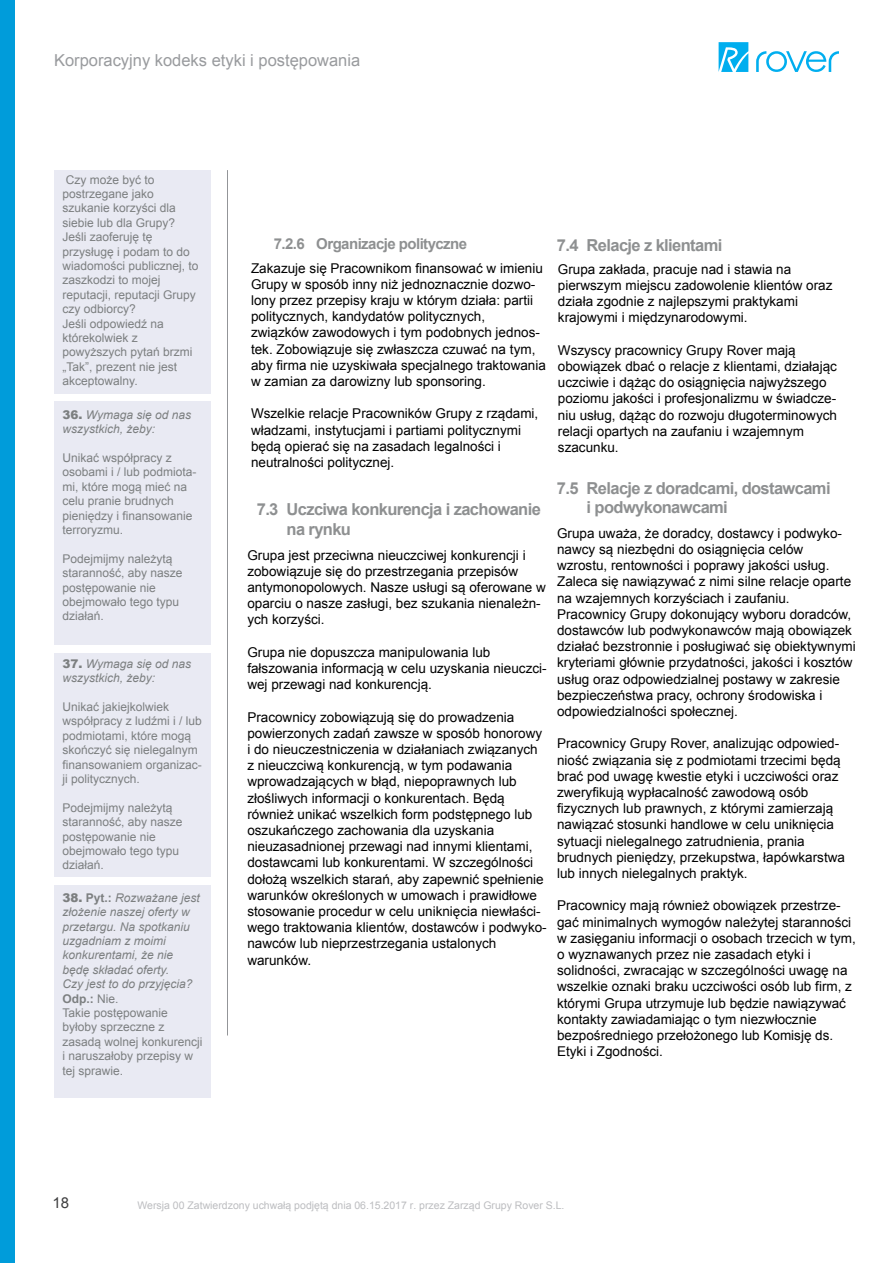
<style>
.page{position:relative;width:893px;height:1263px;background:#fff}
.page>*{position:absolute;margin:0;border:0;box-sizing:border-box;transform-origin:0 0}
.t1{font:700 16.5px/19.8px "Arial";letter-spacing:-.035em;color:#8e9091}
.t2{font:16.5px "Arial";color:#999b9e}
.t3{font:700 15px "Arial";letter-spacing:-.035em;color:#8e9091}
.t4{font:15px "Arial";color:#3e3e3f}
.t5{font:13.5px/16.2px "Arial";color:#000001}
.t6{font:12px/14.4px "Arial";color:#7c7f80}
.t7{font:italic 12px/14.4px "Arial";color:#7c7f80}
.t8{font:10.5px "Arial";color:#bcbdc0}
.s1{font-weight:900;font-style:normal}
.s2{font-weight:700;font-style:normal}
.s3{font-style:normal}
</style>
<div class="page">
<div style="left:0;top:0;width:14px;height:1263px;background:#009cda"></div>
<hr style="left:227px;top:170px;width:1px;height:865px;background:#939598">
<svg style="left:719px;top:42px;width:29px;height:30px"></svg>
<svg style="left:756px;top:51px;width:83px;height:21px"></svg>
<div style="left:54px;top:170px;width:156px;height:223px;background:#e9eaf3"></div>
<div style="left:54px;top:401px;width:156px;height:243px;background:#e9eaf3"></div>
<div style="left:54px;top:653px;width:156px;height:223px;background:#e9eaf3"></div>
<div style="left:54px;top:885px;width:156px;height:213px;background:#e9eaf3"></div>
<p class="t2" style="left:54px;top:49px;width:308px">Korporacyjny kodeks etyki i postępowania</p>
<p class="t6" style="left:63px;top:172px;width:138px">Czy może być to postrzegane jako szukanie korzyści dla siebie lub dla Grupy?<br>Jeśli zaoferuję tę przysługę i podam to do wiadomości publicznej, to zaszkodzi to mojej reputacji, reputacji Grupy czy odbiorcy?<br>Jeśli odpowiedź na którekolwiek z powyższych pytań brzmi „Tak”, prezent nie jest akceptowalny.</p>
<p class="t7" style="left:63px;top:407px;width:130px"><span class="s1">36.</span> Wymaga się od nas wszystkich, żeby:</p>
<p class="t6" style="left:63px;top:451px;width:136px">Unikać współpracy z osobami i / lub podmiota&shy;mi, które mogą mieć na celu pranie brudnych pieniędzy i finansowanie terroryzmu.</p>
<p class="t6" style="left:63px;top:551px;width:122px">Podejmijmy należytą staranność, aby nasze postępowanie nie obejmowało tego typu działań.</p>
<p class="t7" style="left:63px;top:656px;width:130px"><span class="s1">37.</span> Wymaga się od nas wszystkich, żeby:</p>
<p class="t6" style="left:63px;top:700px;width:141px">Unikać jakiejkolwiek współpracy z ludźmi i / lub podmiotami, które mogą skończyć się nielegalnym finansowaniem organizac&shy;ji politycznych.</p>
<p class="t6" style="left:63px;top:800px;width:122px">Podejmijmy należytą staranność, aby nasze postępowanie nie obejmowało tego typu działań.</p>
<p class="t7" style="left:63px;top:890px;width:142px"><span class="s1">38.</span> <span class="s2">Pyt.:</span> Rozważane jest złożenie naszej oferty w przetargu. Na spotkaniu uzgadniam z moimi konkurentami, że nie będę składać oferty.<br>Czy jest to do przyjęcia?<br><span class="s2">Odp.:</span> <span class="s3">Nie.<br>Takie postępowanie byłoby sprzeczne z zasadą wolnej konkurencji i naruszałoby przepisy w tej sprawie.</span></p>
<p class="t3" style="left:274px;top:234px;width:195px">7.2.6 Organizacje polityczne</p>
<p class="t5" style="left:251px;top:260px;width:296px">Zakazuje się Pracownikom finansować w imieniu Grupy w sposób inny niż jednoznacznie dozwo&shy;lony przez przepisy kraju w którym działa: partii politycznych, kandydatów politycznych, związków zawodowych i tym podobnych jednos&shy;tek. Zobowiązuje się zwłaszcza czuwać na tym, aby firma nie uzyskiwała specjalnego traktowania w zamian za darowizny lub sponsoring.</p>
<p class="t5" style="left:251px;top:406px;width:289px">Wszelkie relacje Pracowników Grupy z rządami, władzami, instytucjami i partiami politycznymi będą opierać się na zasadach legalności i neutralności politycznej.</p>
<p class="t1" style="left:287px;top:500px;width:256px;text-indent:-30px">7.3 Uczciwa konkurencja i zachowanie na rynku</p>
<p class="t5" style="left:247px;top:547px;width:300px">Grupa jest przeciwna nieuczciwej konkurencji i zobowiązuje się do przestrzegania przepisów antymonopolowych. Nasze usługi są oferowane w oparciu o nasze zasługi, bez szukania nienależn&shy;ych korzyści.</p>
<p class="t5" style="left:247px;top:644px;width:301px">Grupa nie dopuszcza manipulowania lub fałszowania informacją w celu uzyskania nieuczci&shy;wej przewagi nad konkurencją.</p>
<p class="t5" style="left:247px;top:709px;width:301px">Pracownicy zobowiązują się do prowadzenia powierzonych zadań zawsze w sposób honorowy i do nieuczestniczenia w działaniach związanych z nieuczciwą konkurencją, w tym podawania wprowadzających w błąd, niepoprawnych lub złośliwych informacji o konkurentach. Będą również unikać wszelkich form podstępnego lub oszukańczego zachowania dla uzyskania nieuzasadnionej przewagi nad innymi klientami, dostawcami lub konkurentami. W szczególności dołożą wszelkich starań, aby zapewnić spełnienie warunków określonych w umowach i prawidłowe stosowanie procedur w celu uniknięcia niewłaści&shy;wego traktowania klientów, dostawców i podwyko&shy;nawców lub nieprzestrzegania ustalonych warunków.</p>
<p class="t1" style="left:557px;top:235px;width:167px">7.4 Relacje z klientami</p>
<p class="t5" style="left:558px;top:261px;width:276px">Grupa zakłada, pracuje nad i stawia na pierwszym miejscu zadowolenie klientów oraz działa zgodnie z najlepszymi praktykami krajowymi i międzynarodowymi.</p>
<p class="t5" style="left:558px;top:342px;width:281px">Wszyscy pracownicy Grupy Rover mają obowiązek dbać o relacje z klientami, działając uczciwie i dążąc do osiągnięcia najwyższego poziomu jakości i profesjonalizmu w świadcze&shy;niu usług, dążąc do rozwoju długoterminowych relacji opartych na zaufaniu i wzajemnym szacunku.</p>
<p class="t1" style="left:587px;top:478px;width:245px;text-indent:-30px">7.5 Relacje z doradcami, dostawcami i podwykonawcami</p>
<p class="t5" style="left:557px;top:525px;width:300px">Grupa uważa, że doradcy, dostawcy i podwyko&shy;nawcy są niezbędni do osiągnięcia celów wzrostu, rentowności i poprawy jakości usług.<br>Zaleca się nawiązywać z nimi silne relacje oparte na wzajemnych korzyściach i zaufaniu.<br>Pracownicy Grupy dokonujący wyboru doradców, dostawców lub podwykonawców mają obowiązek działać bezstronnie i posługiwać się obiektywnymi kryteriami głównie przydatności, jakości i kosztów usług oraz odpowiedzialnej postawy w zakresie bezpieczeństwa pracy, ochrony środowiska i odpowiedzialności społecznej.</p>
<p class="t5" style="left:557px;top:736px;width:289px">Pracownicy Grupy Rover, analizując odpowied&shy;niość związania się z podmiotami trzecimi będą brać pod uwagę kwestie etyki i uczciwości oraz zweryfikują wypłacalność zawodową osób fizycznych lub prawnych, z którymi zamierzają nawiązać stosunki handlowe w celu uniknięcia sytuacji nielegalnego zatrudnienia, prania brudnych pieniędzy, przekupstwa, łapówkarstwa lub innych nielegalnych praktyk.</p>
<p class="t5" style="left:557px;top:898px;width:300px">Pracownicy mają również obowiązek przestrze&shy;gać minimalnych wymogów należytej staranności w zasięganiu informacji o osobach trzecich w tym, o wyznawanych przez nie zasadach etyki i solidności, zwracając w szczególności uwagę na wszelkie oznaki braku uczciwości osób lub firm, z którymi Grupa utrzymuje lub będzie nawiązywać kontakty zawiadamiając o tym niezwłocznie bezpośredniego przełożonego lub Komisję ds.<br>Etyki i Zgodności.</p>
<p class="t4" style="left:52px;top:1193px;width:18px">18</p>
<p class="t8" style="left:137px;top:1198px;width:429px">Wersja 00 Zatwierdzony uchwałą podjętą dnia 06.15.2017 r. przez Zarząd Grupy Rover S.L.</p>
</div>
